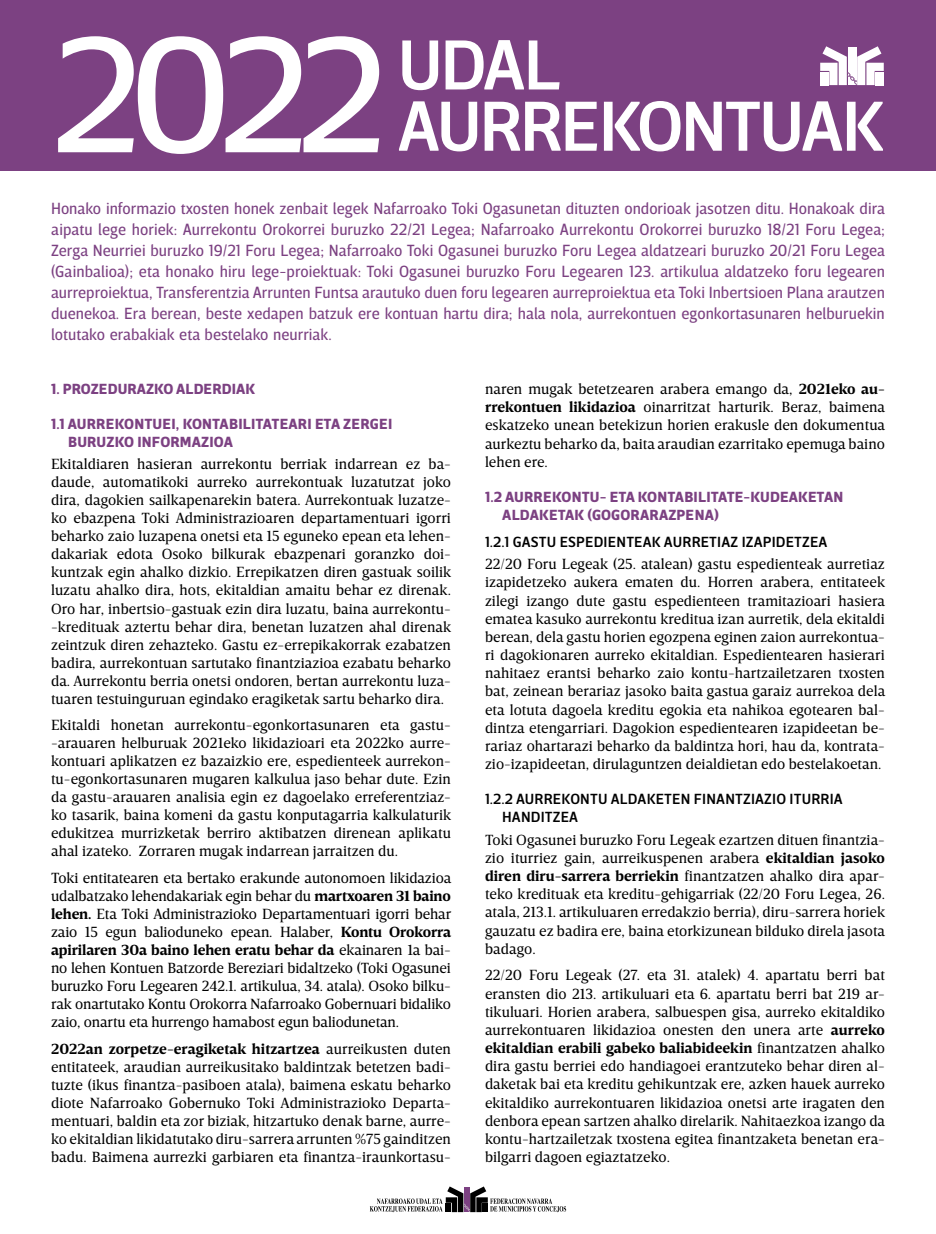
<style>
.page{position:relative;width:936px;height:1234px;background:#fff}
.page>*{position:absolute;margin:0;border:0;box-sizing:border-box;transform-origin:0 0}
.t1{font:168px "Breve Sans Text";color:#fff}
.t2{font:500 72px "Breve Sans Text";letter-spacing:-.04em;color:#fff}
.t3{font:16.5px/21px "Breve Sans Text";color:#7c4182;text-align:justify;scale:.95 1}
.t4{font:15px/18px "Breve Text";color:#000;text-align:justify}
.t5{font:700 15px/18px "Breve Sans Text";letter-spacing:.01em;color:#7c4182}
.t6{font:500 15px/18.1px "Breve Sans Text";letter-spacing:.01em;color:#000}
.s1{font-weight:700}
</style>
<div class="page">
<svg style="left:370px;top:1186px;width:196px;height:25px"></svg>
<div style="left:0;top:0;width:935px;height:170px;background:#7c4182"></div>
<svg style="left:820px;top:46px;width:63px;height:39px"></svg>
<h1 class="t1" style="left:51px;top:1px;width:338px">2022</h1>
<h2 class="t2" style="left:397px;top:24px;width:165px">UDAL</h2>
<h2 class="t2" style="left:397px;top:85px;width:488px">AURREKONTUAK</h2>
<p class="t3" style="left:51px;top:198px;width:879px">Honako informazio txosten honek zenbait legek Nafarroako Toki Ogasunetan dituzten ondorioak jasotzen ditu. Honakoak dira aipatu lege horiek: Aurrekontu Orokorrei buruzko 22/21 Legea; Nafarroako Aurrekontu Orokorrei buruzko 18/21 Foru Legea; Zerga Neurriei buruzko 19/21 Foru Legea; Nafarroako Toki Ogasunei buruzko Foru Legea aldatzeari buruzko 20/21 Foru Legea (Gainbalioa); eta honako hiru lege-proiektuak: Toki Ogasunei buruzko Foru Legearen 123. artikulua aldatzeko foru legearen aurreproiektua, Transferentzia Arrunten Funtsa arautuko duen foru legearen aurreproiektua eta Toki Inbertsioen Plana arautzen duenekoa. Era berean, beste xedapen batzuk ere kontuan hartu dira; hala nola, aurrekontuen egonkortasunaren helburuekin lotutako erabakiak eta bestelako neurriak.</p>
<p class="t5" style="left:51px;top:380px;width:205px">1. PROZEDURAZKO ALDERDIAK</p>
<p class="t5" style="left:68px;top:415px;width:326px;text-indent:-17px">1.1 AURREKONTUEI, KONTABILITATEARI ETA ZERGEI<br>BURUZKO INFORMAZIOA</p>
<p class="t4" style="left:51px;top:455px;width:401px">Ekitaldiaren hasieran aurrekontu berriak indarrean ez ba&shy;daude, automatikoki aurreko aurrekontuak luzatutzat joko dira, dagokien sailkapenarekin batera. Aurrekontuak luzatze&shy;ko ebazpena Toki Administrazioaren departamentuari igorri beharko zaio luzapena onetsi eta 15 eguneko epean eta lehen&shy;dakariak edota Osoko bilkurak ebazpenari goranzko doi&shy;kuntzak egin ahalko dizkio. Errepikatzen diren gastuak soilik luzatu ahalko dira, hots, ekitaldian amaitu behar ez direnak.<br>Oro har, inbertsio-gastuak ezin dira luzatu, baina aurrekontu--kredituak aztertu behar dira, benetan luzatzen ahal direnak zeintzuk diren zehazteko. Gastu ez-errepikakorrak ezabatzen badira, aurrekontuan sartutako finantziazioa ezabatu beharko da. Aurrekontu berria onetsi ondoren, bertan aurrekontu luza&shy;tuaren testuinguruan egindako eragiketak sartu beharko dira.</p>
<p class="t4" style="left:51px;top:716px;width:401px">Ekitaldi honetan aurrekontu-egonkortasunaren eta gastu--arauaren helburuak 2021eko likidazioari eta 2022ko aurre&shy;kontuari aplikatzen ez bazaizkio ere, espedienteek aurrekon&shy;tu-egonkortasunaren mugaren kalkulua jaso behar dute. Ezin da gastu-arauaren analisia egin ez dagoelako erreferentziaz&shy;ko tasarik, baina komeni da gastu konputagarria kalkulaturik edukitzea murrizketak berriro aktibatzen direnean aplikatu ahal izateko. Zorraren mugak indarrean jarraitzen du.</p>
<p class="t4" style="left:51px;top:868px;width:402px">Toki entitatearen eta bertako erakunde autonomoen likidazioa udalbatzako lehendakariak egin behar du <span class="s1">martxoaren 31 baino lehen.</span> Eta Toki Administrazioko Departamentuari igorri behar zaio 15 egun balioduneko epean. Halaber, <span class="s1">Kontu Orokorra apirilaren 30a baino lehen eratu behar da</span> ekainaren 1a bai&shy;no lehen Kontuen Batzorde Bereziari bidaltzeko (Toki Ogasunei buruzko Foru Legearen 242.1. artikulua, 34. atala). Osoko bilku&shy;rak onartutako Kontu Orokorra Nafarroako Gobernuari bidaliko zaio, onartu eta hurrengo hamabost egun baliodunetan.</p>
<p class="t4" style="left:51px;top:1039px;width:401px"><span class="s1">2022an zorpetze-eragiketak hitzartzea</span> aurreikusten duten entitateek, araudian aurreikusitako baldintzak betetzen badi&shy;tuzte (ikus finantza-pasiboen atala), baimena eskatu beharko diote Nafarroako Gobernuko Toki Administrazioko Departa&shy;mentuari, baldin eta zor biziak, hitzartuko denak barne, aurre&shy;ko ekitaldian likidatutako diru-sarrera arrunten %75 gainditzen badu. Baimena aurrezki garbiaren eta finantza-iraunkortasu-</p>
<p class="t4" style="left:485px;top:380px;width:402px">naren mugak betetzearen arabera emango da, <span class="s1">2021eko au&shy;rrekontuen likidazioa</span> oinarritzat harturik. Beraz, baimena eskatzeko unean betekizun horien erakusle den dokumentua aurkeztu beharko da, baita araudian ezarritako epemuga baino lehen ere.</p>
<p class="t5" style="left:502px;top:488px;width:343px;text-indent:-17px">1.2 AURREKONTU- ETA KONTABILITATE-KUDEAKETAN<br>ALDAKETAK (GOGORARAZPENA)</p>
<p class="t6" style="left:485px;top:532px;width:344px">1.2.1 GASTU ESPEDIENTEAK AURRETIAZ IZAPIDETZEA</p>
<p class="t4" style="left:485px;top:555px;width:402px">22/20 Foru Legeak (25. atalean) gastu espedienteak aurretiaz izapidetzeko aukera ematen du. Horren arabera, entitateek zilegi izango dute gastu espedienteen tramitazioari hasiera ematea kasuko aurrekontu kreditua izan aurretik, dela ekitaldi berean, dela gastu horien egozpena eginen zaion aurrekontua&shy;ri dagokionaren aurreko ekitaldian. Espedientearen hasierari nahitaez erantsi beharko zaio kontu-hartzailetzaren txosten bat, zeinean berariaz jasoko baita gastua garaiz aurrekoa dela eta lotuta dagoela kreditu egokia eta nahikoa egotearen bal&shy;dintza etengarriari. Dagokion espedientearen izapideetan be&shy;rariaz ohartarazi beharko da baldintza hori, hau da, kontrata&shy;zio-izapideetan, dirulaguntzen deialdietan edo bestelakoetan.</p>
<p class="t6" style="left:502px;top:790px;width:342px;text-indent:-17px">1.2.2 AURREKONTU ALDAKETEN FINANTZIAZIO ITURRIA<br>HANDITZEA</p>
<p class="t4" style="left:485px;top:830px;width:402px">Toki Ogasunei buruzko Foru Legeak ezartzen dituen finantzia&shy;zio iturriez gain, aurreikuspenen arabera <span class="s1">ekitaldian jasoko diren diru-sarrera berriekin</span> finantzatzen ahalko dira apar&shy;teko kredituak eta kreditu-gehigarriak (22/20 Foru Legea, 26. atala, 213.1. artikuluaren erredakzio berria), diru-sarrera horiek gauzatu ez badira ere, baina etorkizunean bilduko direla jasota badago.</p>
<p class="t4" style="left:485px;top:966px;width:402px">22/20 Foru Legeak (27. eta 31. atalek) 4. apartatu berri bat eransten dio 213. artikuluari eta 6. apartatu berri bat 219 ar&shy;tikuluari. Horien arabera, salbuespen gisa, aurreko ekitaldiko aurrekontuaren likidazioa onesten den unera arte <span class="s1">aurreko ekitaldian erabili gabeko baliabideekin</span> finantzatzen ahalko dira gastu berriei edo handiagoei erantzuteko behar diren al&shy;daketak bai eta kreditu gehikuntzak ere, azken hauek aurreko ekitaldiko aurrekontuaren likidazioa onetsi arte iragaten den denbora epean sartzen ahalko direlarik. Nahitaezkoa izango da kontu-hartzailetzak txostena egitea finantzaketa benetan era&shy;bilgarri dagoen egiaztatzeko.</p>
</div>
